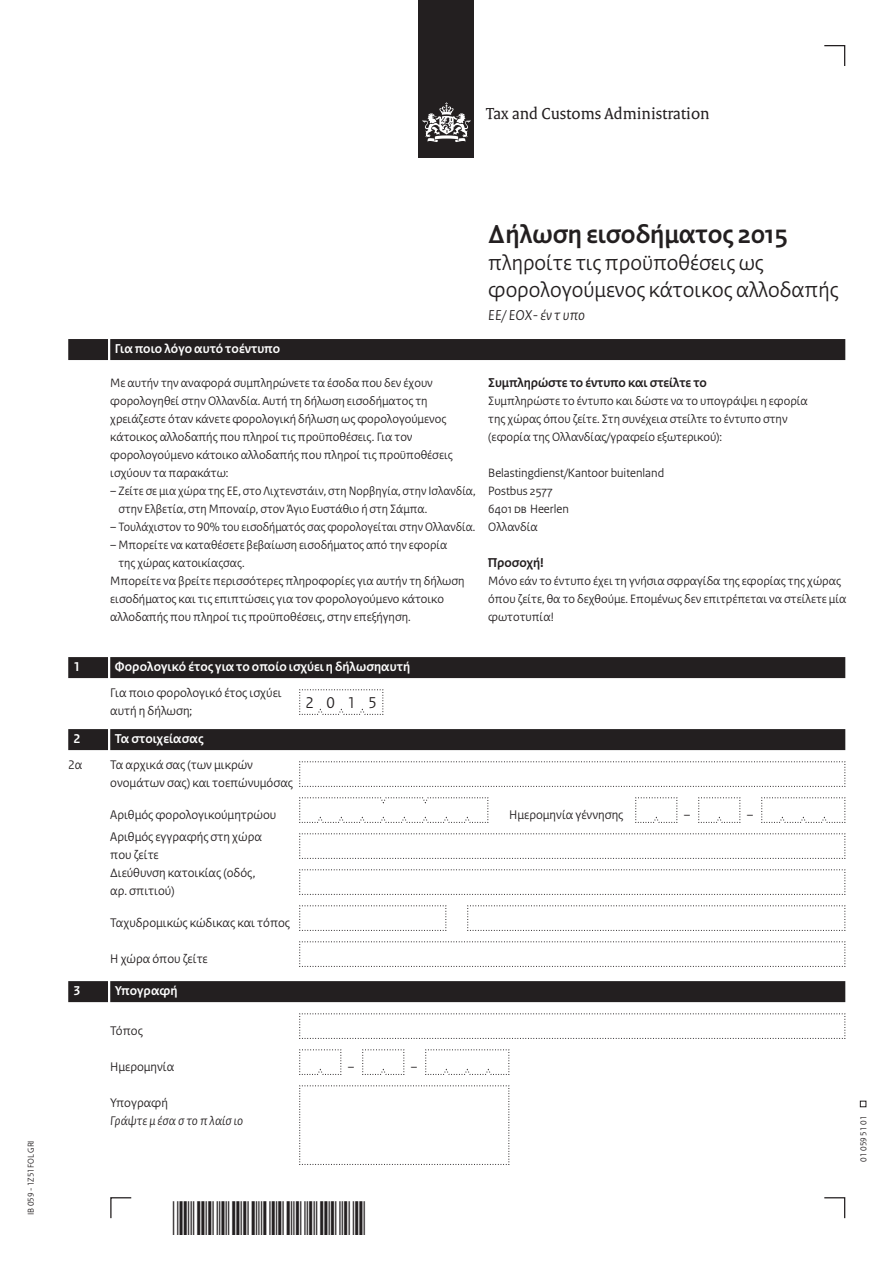
<style>
.page{position:relative;width:893px;height:1263px;background:#fff}
.page>*{position:absolute;margin:0;border:0;box-sizing:border-box;transform-origin:0 0}
.t1{font:700 27px "Rijksoverheid Sans Heading";color:#231f20}
.t2{font:22.5px/27px "Rijksoverheid Sans Heading";color:#231f20}
.t3{font:17.25px "Rijksoverheid Serif";color:#231f20}
.t4{font:16.5px "Rijksoverheid Sans Heading";color:#231f20}
.t5{font:italic 15px "Rijksoverheid Sans Heading";color:#231f20}
.t6{font:700 13.5px "Rijksoverheid Sans Heading";letter-spacing:.01em;color:#fff}
.t7{font:700 13.5px "Rijksoverheid Sans Heading";color:#231f20}
.t8{font:13.2px/18px "Rijksoverheid Sans Heading";color:#231f20}
.t9{font:italic 13.2px "Rijksoverheid Sans Heading";color:#231f20}
.t10{font:12.75px/18px "Rijksoverheid Sans Heading";color:#231f20}
.t11{font:9px "Rijksoverheid Sans Heading";color:#231f20}
</style>
<div class="page">
<div style="left:419px;top:0;width:55px;height:158px;background:#231f20"></div>
<svg style="left:423px;top:102px;width:47px;height:40px"></svg>
<svg style="left:824px;top:1197px;width:22px;height:22px"></svg>
<svg style="left:110px;top:1197px;width:22px;height:22px"></svg>
<svg style="left:824px;top:45px;width:22px;height:21px"></svg>
<svg style="left:860px;top:1101px;width:6px;height:6px"></svg>
<div style="left:110px;top:339px;width:735px;height:21px;background:#231f20"></div>
<div style="left:68px;top:339px;width:40px;height:21px;background:#231f20"></div>
<div style="left:110px;top:657px;width:735px;height:21px;background:#231f20"></div>
<div style="left:68px;top:657px;width:40px;height:21px;background:#231f20"></div>
<div style="left:110px;top:729px;width:735px;height:21px;background:#231f20"></div>
<div style="left:68px;top:729px;width:40px;height:21px;background:#231f20"></div>
<div style="left:110px;top:981px;width:735px;height:21px;background:#231f20"></div>
<div style="left:68px;top:981px;width:40px;height:21px;background:#231f20"></div>
<svg style="left:299px;top:689px;width:85px;height:26px"></svg>
<svg style="left:299px;top:761px;width:547px;height:26px"></svg>
<svg style="left:299px;top:797px;width:190px;height:26px"></svg>
<svg style="left:635px;top:797px;width:43px;height:26px"></svg>
<svg style="left:698px;top:797px;width:43px;height:26px"></svg>
<svg style="left:761px;top:797px;width:85px;height:26px"></svg>
<svg style="left:299px;top:833px;width:547px;height:26px"></svg>
<svg style="left:299px;top:869px;width:547px;height:26px"></svg>
<svg style="left:299px;top:905px;width:148px;height:26px"></svg>
<svg style="left:467px;top:905px;width:379px;height:26px"></svg>
<svg style="left:299px;top:941px;width:547px;height:26px"></svg>
<svg style="left:299px;top:1013px;width:547px;height:26px"></svg>
<svg style="left:299px;top:1049px;width:43px;height:26px"></svg>
<svg style="left:362px;top:1049px;width:43px;height:26px"></svg>
<svg style="left:425px;top:1049px;width:85px;height:26px"></svg>
<svg style="left:299px;top:1085px;width:211px;height:80px"></svg>
<h3 class="t3" style="left:486px;top:103px;width:225px">Tax and Customs Administration</h3>
<p class="t11" style="left:26px;top:1215px;width:76px;rotate:-90deg">IB 059 - 1Z51FOL GRI</p>
<p class="t6" style="left:115px;top:341px;width:167px">Για ποιο λόγο αυτό τοέντυπο</p>
<p class="t10" style="left:110px;top:374px;width:344px">Με αυτήν την αναφορά συμπληρώνετε τα έσοδα που δεν έχουν φορολογηθεί στην Ολλανδία. Αυτή τη δήλωση εισοδήματος τη χρειάζεστε όταν κάνετε φορολογική δήλωση ως φορολογούμενος κάτοικος αλλοδαπής που πληροί τις προϋποθέσεις. Για τον φορολογούμενο κάτοικο αλλοδαπής που πληροί τις προϋποθέσεις ισχύουν τα παρακάτω:</p>
<p class="t10" style="left:119px;top:482px;width:359px;text-indent:-8px">– Ζείτε σε μια χώρα της ΕΕ, στο Λιχτενστάιν, στη Νορβηγία, στην Ισλανδία, στην Ελβετία, στη Μποναίρ, στον Άγιο Ευστάθιο ή στη Σάμπα.</p>
<p class="t10" style="left:110px;top:518px;width:367px">– Τουλάχιστον το 90% του εισοδήματός σας φορολογείται στην Ολλανδία.</p>
<p class="t10" style="left:110px;top:536px;width:338px">– Μπορείτε να καταθέσετε βεβαίωση εισοδήματος από την εφορία</p>
<p class="t10" style="left:119px;top:554px;width:128px">της χώρας κατοικίαςσας.</p>
<p class="t10" style="left:110px;top:572px;width:356px">Μπορείτε να βρείτε περισσότερες πληροφορίες για αυτήν τη δήλωση</p>
<p class="t10" style="left:110px;top:590px;width:335px">εισοδήματος και τις επιπτώσεις για τον φορολογούμενο κάτοικο</p>
<p class="t10" style="left:110px;top:608px;width:302px">αλλοδαπής που πληροί τις προϋποθέσεις, στην επεξήγηση.</p>
<h1 class="t1" style="left:488px;top:219px;width:301px">Δήλωση εισοδήματος 2015</h1>
<h2 class="t2" style="left:488px;top:249px;width:352px">πληροίτε τις προϋποθέσεις ως φορολογούμενος κάτοικος αλλοδαπής</h2>
<p class="t5" style="left:488px;top:306px;width:98px">EΕ/ ΕΟΧ- έν τ υπο</p>
<p class="t7" style="left:488px;top:375px;width:220px">Συμπληρώστε το έντυπο και στείλτε το</p>
<p class="t10" style="left:488px;top:392px;width:321px">Συμπληρώστε το έντυπο και δώστε να το υπογράψει η εφορία της χώρας όπου ζείτε. Στη συνέχεια στείλτε το έντυπο στην (εφορία της Ολλανδίας/γραφείο εξωτερικού):</p>
<p class="t10" style="left:488px;top:464px;width:177px">Belastingdienst/Kantoor buitenland<br>Postbus 2577<br>6401 DB Heerlen<br>Ολλανδία</p>
<p class="t7" style="left:488px;top:555px;width:57px">Προσοχή!</p>
<p class="t10" style="left:488px;top:572px;width:360px">Μόνο εάν το έντυπο έχει τη γνήσια σφραγίδα της εφορίας της χώρας όπου ζείτε, θα το δεχθούμε. Επομένως δεν επιτρέπεται να στείλετε μία φωτοτυπία!</p>
<p class="t6" style="left:74px;top:659px;width:8px">1</p>
<p class="t6" style="left:115px;top:659px;width:297px">Φορολογικό έτος για το οποίο ισχύει η δήλωσηαυτή</p>
<p class="t8" style="left:110px;top:684px;width:173px">Για ποιο φορολογικό έτος ισχύει αυτή η δήλωση;</p>
<p class="t6" style="left:74px;top:731px;width:8px">2</p>
<p class="t6" style="left:115px;top:731px;width:90px">Τα στοιχείασας</p>
<p class="t8" style="left:68px;top:756px;width:16px">2α</p>
<p class="t8" style="left:110px;top:756px;width:184px">Τα αρχικά σας (των μικρών ονομάτων σας) και τοεπώνυμόσας</p>
<p class="t8" style="left:110px;top:806px;width:167px">Αριθμός φορολογικούμητρώου</p>
<p class="t8" style="left:509px;top:806px;width:116px">Ημερομηνία γέννησης</p>
<p class="t8" style="left:110px;top:828px;width:153px">Αριθμός εγγραφής στη χώρα που ζείτε<br>Διεύθυνση κατοικίας (οδός, αρ. σπιτιού)</p>
<p class="t8" style="left:110px;top:914px;width:181px">Ταχυδρομικώς κώδικας και τόπος</p>
<p class="t8" style="left:110px;top:950px;width:99px">Η χώρα όπου ζείτε</p>
<p class="t6" style="left:74px;top:983px;width:8px">3</p>
<p class="t6" style="left:115px;top:983px;width:64px">Υπογραφή</p>
<p class="t8" style="left:110px;top:1022px;width:34px">Τόπος</p>
<p class="t8" style="left:110px;top:1058px;width:66px">Ημερομηνία</p>
<p class="t8" style="left:110px;top:1094px;width:59px">Υπογραφή</p>
<p class="t9" style="left:110px;top:1113px;width:134px">Γράψτε μ έσα σ το π λαίσ ιο</p>
<p class="t4" style="left:306px;top:693px;width:73px">2015</p>
<p class="t8" style="left:348px;top:1058px;width:8px">–</p>
<p class="t8" style="left:411px;top:1058px;width:8px">–</p>
<p class="t8" style="left:684px;top:806px;width:8px">–</p>
<p class="t8" style="left:747px;top:806px;width:8px">–</p>
<p class="t11" style="left:858px;top:1161px;width:47px;rotate:-90deg">01 059 51 01</p>
</div>
